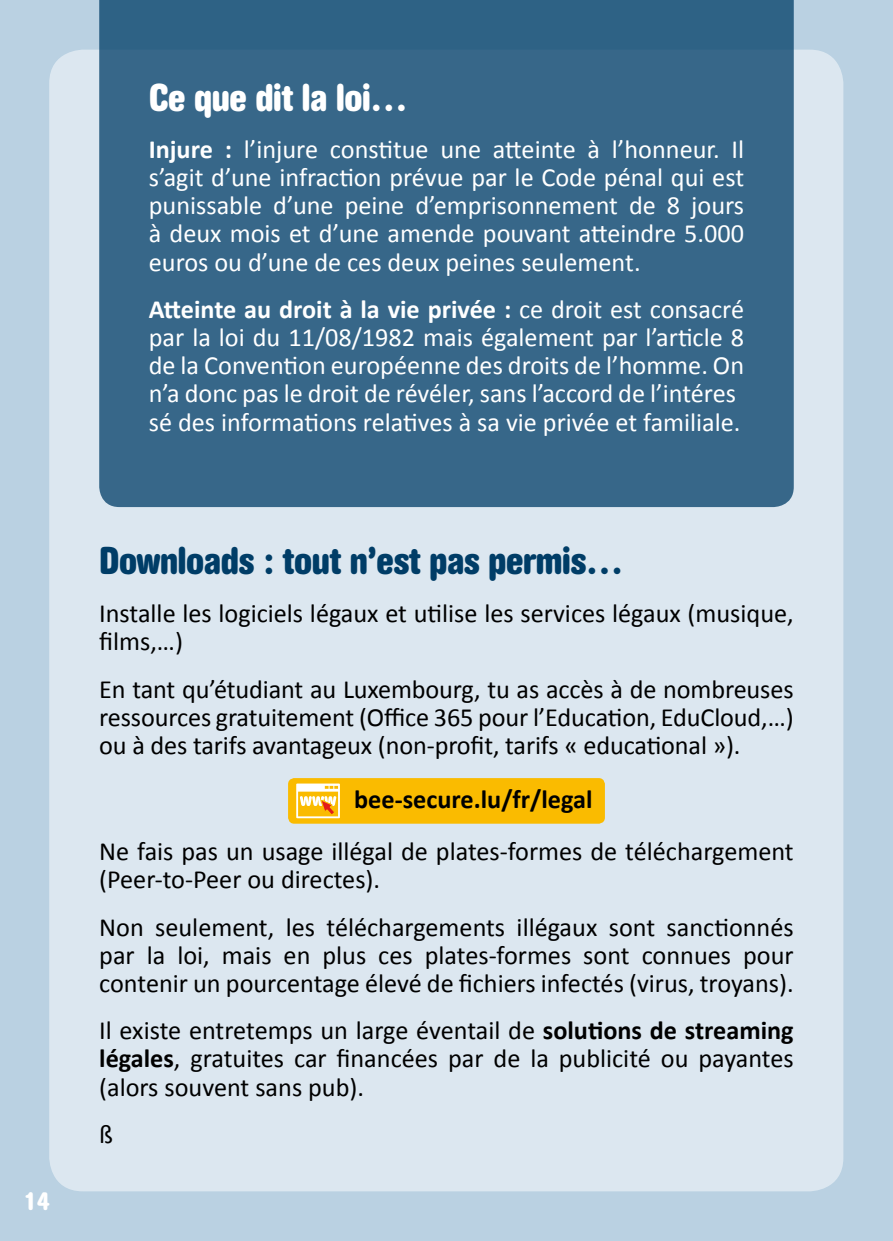
<style>
.page{position:relative;width:893px;height:1241px;background:#fff}
.page>*{position:absolute;margin:0;border:0;box-sizing:border-box;transform-origin:0 0}
.t1{font:700 condensed 38.5px "AG Book Rounded";letter-spacing:-.01em;color:#003d67}
.t2{font:700 condensed 38.5px "AG Book Rounded";letter-spacing:-.01em;color:#fff}
.t3{font:26.25px/28px "Calibri";color:#000}
.t4{font:26.25px/28px "Calibri";color:#fff;text-align:justify}
.t5{font:700 condensed 25.55px "AG Book Rounded";color:#fff}
.s1{font-weight:700}
</style>
<div class="page">
<div style="left:0;top:0;width:893px;height:1240px;background:#bad1e2"></div>
<div style="left:49px;top:50px;width:794px;height:1141px;background:#dce7f0;border-radius:34px"></div>
<svg style="left:99px;top:0;width:695px;height:507px;background:#366688"></svg>
<div style="left:288px;top:778px;width:317px;height:45px;background:#fabb00;border-radius:6px"></div>
<svg style="left:296px;top:783px;width:44px;height:35px"></svg>
<p class="t5" style="left:24px;top:1186px;width:28px">14</p>
<h2 class="t2" style="left:149px;top:75px;width:261px">Ce que dit la loi…</h2>
<p class="t4" style="left:149px;top:136px;width:597px"><span class="s1">Injure :</span> l’injure constitue une atteinte à l’honneur. Il s’agit d’une infraction prévue par le Code pénal qui est punissable d’une peine d’emprisonnement de 8 jours à deux mois et d’une amende pouvant atteindre 5.000 euros ou d’une de ces deux peines seulement.</p>
<p class="t4" style="left:149px;top:296px;width:597px;text-align:left"><span class="s1">Atteinte au droit à la vie privée :</span> ce droit est consacré par la loi du 11/08/1982 mais également par l’article 8 de la Convention européenne des droits de l’homme. On n’a donc pas le droit de révéler, sans l’accord de l’intéres sé des informations relatives à sa vie privée et familiale.</p>
<h2 class="t1" style="left:99px;top:538px;width:526px">Downloads : tout n’est pas permis…</h2>
<p class="t3" style="left:99px;top:599px;width:696px">Installe les logiciels légaux et utilise les services légaux (musique, films,…)</p>
<p class="t3" style="left:99px;top:675px;width:696px;text-align:justify">En tant qu’étudiant au Luxembourg, tu as accès à de nombreuses ressources gratuitement (Office 365 pour l’Education, EduCloud,…) ou à des tarifs avantageux (non-profit, tarifs « educational »).</p>
<p class="t3" style="left:99px;top:773px;width:696px;line-height:51.4px;text-indent:255px"><span class="s1">bee-secure.lu/fr/legal<br></span>Ne fais pas un usage illégal de plates-formes de téléchargement</p>
<p class="t3" style="left:99px;top:854px;width:696px;line-height:47.9px">(Peer-to-Peer ou directes).<br>Non seulement, les téléchargements illégaux sont sanctionnés</p>
<p class="t3" style="left:99px;top:940px;width:696px">par la loi, mais en plus ces plates-formes sont connues pour contenir un pourcentage élevé de fichiers infectés (virus, troyans).</p>
<p class="t3" style="left:99px;top:1016px;width:696px;text-align:justify">Il existe entretemps un large éventail de <span class="s1">solutions de streaming légales</span>, gratuites car financées par de la publicité ou payantes (alors souvent sans pub).</p>
<p class="t3" style="left:99px;top:1120px;width:15px">ß</p>
</div>
